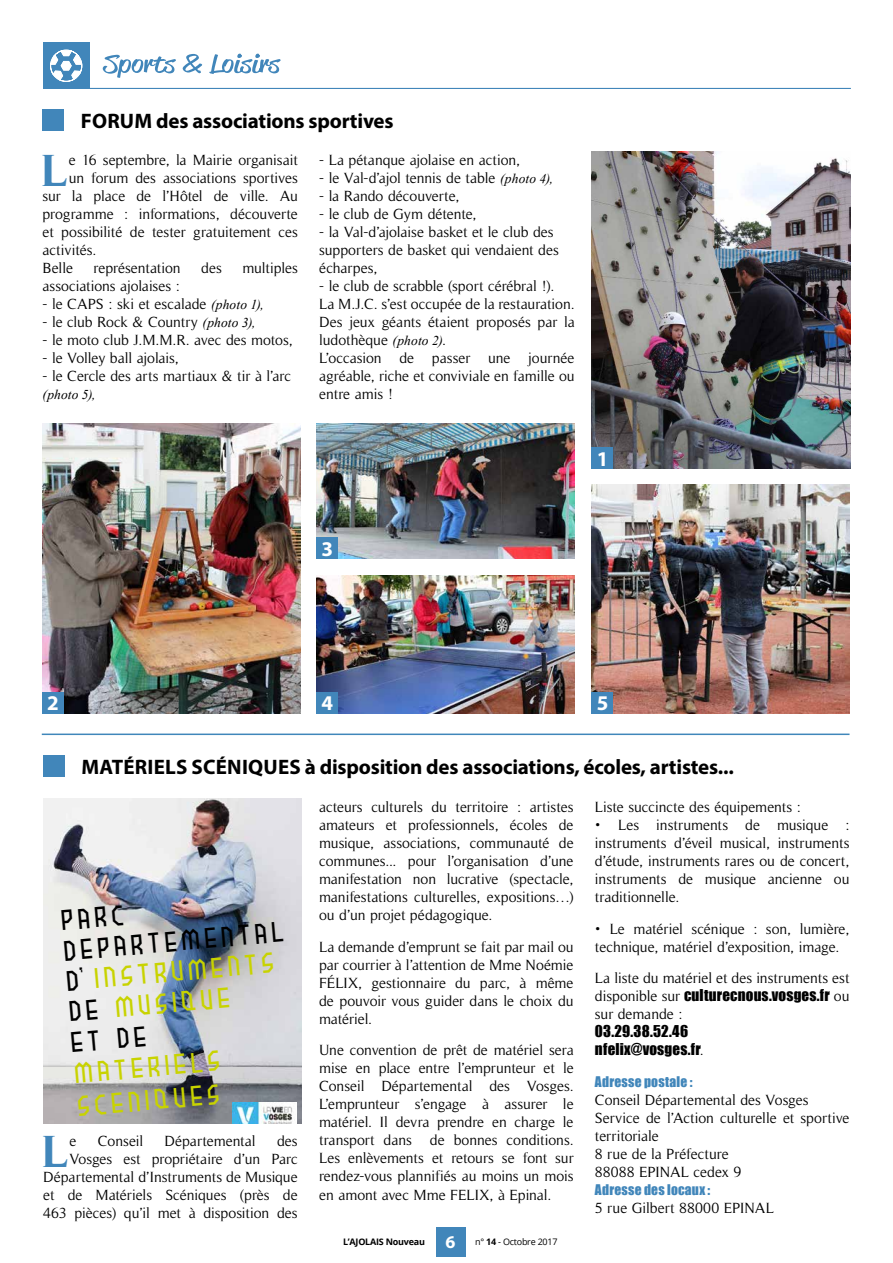
<style>
.page{position:relative;width:893px;height:1263px;background:#fff}
.page>*{position:absolute;margin:0;border:0;box-sizing:border-box;transform-origin:0 0}
.t1{font:700 45.45px "Timeless";color:#4186ba}
.t2{font:25.5px/30.6px "BROWNI Eregular";color:#000}
.t3{font:25.5px/33.2px "BROWNI Eregular";color:#c8d300}
.t4{font:700 21px "Myriad Pro";letter-spacing:-.01em;color:#000}
.t5{font:700 21px "Myriad Pro";color:#fff}
.t6{font:15px/18px "Timeless";letter-spacing:-.005em;color:#000}
.t7{font:15px/18px "Impact";letter-spacing:.01em;color:#000}
.t8{font:13.5px "Impact";letter-spacing:.015em;color:#4186ba}
.t9{font:italic 13.5px "Times New Roman";letter-spacing:.01em;color:#000}
.t10{font:700 9px "Open Sans";letter-spacing:-.025em;color:#000}
.s1{font-family:"Times New Roman";font-style:italic;font-size:13.5px}
.s2{color:#c8d300}
.s3{font-family:"Myriad Pro";font-size:18px;color:#fff}
.s4{font-weight:400}
.s5{font-family:"Timeless"}
</style>
<div class="page">
<div style="left:436px;top:1227px;width:29px;height:29px;background:#4186ba"></div>
<div style="left:43px;top:109px;width:21px;height:22px;background:#4186ba"></div>
<img style="left:43px;top:423px;width:257px;height:290px">
<img style="left:317px;top:423px;width:258px;height:136px">
<img style="left:317px;top:575px;width:258px;height:138px">
<img style="left:592px;top:485px;width:258px;height:228px">
<img style="left:592px;top:151px;width:258px;height:317px">
<hr style="left:89px;top:88px;width:762px;height:1px;background:#4186ba">
<div style="left:43px;top:43px;width:46px;height:46px;background:#4186ba"></div>
<svg style="left:50px;top:49px;width:33px;height:33px"></svg>
<svg style="left:103px;top:54px;width:178px;height:24px"></svg>
<hr style="left:42px;top:733px;width:807px;height:2px;background:#4087ba">
<img style="left:43px;top:799px;width:258px;height:324px">
<img style="left:233px;top:1102px;width:64px;height:21px">
<div style="left:44px;top:755px;width:21px;height:21px;background:#4186ba"></div>
<div style="left:592px;top:447px;width:21px;height:21px;background:#4186ba"></div>
<div style="left:592px;top:692px;width:21px;height:21px;background:#4186ba"></div>
<div style="left:317px;top:692px;width:21px;height:21px;background:#4186ba"></div>
<div style="left:317px;top:538px;width:21px;height:21px;background:#4186ba"></div>
<div style="left:43px;top:692px;width:21px;height:21px;background:#4186ba"></div>
<svg style="left:80px;top:968px;width:3px;height:5px"></svg>
<h3 class="t4" style="left:81px;top:107px;width:314px">FORUM des associations sportives</h3>
<h1 class="t1" style="left:42px;top:144px;width:28px">L</h1>
<p class="t6" style="left:69px;top:151px;width:231px">e 16 septembre, la Mairie organisait</p>
<p class="t6" style="left:69px;top:169px;width:231px">un forum des associations sportives</p>
<p class="t6" style="left:43px;top:187px;width:257px">sur la place de l’Hôtel de ville. Au</p>
<p class="t6" style="left:43px;top:205px;width:257px">programme : informations, découverte</p>
<p class="t6" style="left:43px;top:223px;width:257px">et possibilité de tester gratuitement ces</p>
<p class="t6" style="left:43px;top:241px;width:55px">activités.</p>
<p class="t6" style="left:43px;top:259px;width:32px">Belle</p>
<p class="t6" style="left:94px;top:259px;width:89px">représentation</p>
<p class="t6" style="left:201px;top:259px;width:22px">des</p>
<p class="t6" style="left:242px;top:259px;width:57px">multiples</p>
<p class="t6" style="left:43px;top:277px;width:139px">associations ajolaises :</p>
<p class="t6" style="left:43px;top:295px;width:223px">- le CAPS : ski et escalade <span class="s1">(photo 1),</span></p>
<p class="t6" style="left:43px;top:313px;width:215px">- le club Rock &amp; Country <span class="s1">(photo 3),</span></p>
<p class="t6" style="left:43px;top:331px;width:252px">- le moto club J.M.M.R. avec des motos,</p>
<p class="t6" style="left:43px;top:349px;width:138px">- le Volley ball ajolais,</p>
<p class="t6" style="left:43px;top:367px;width:250px">- le Cercle des arts martiaux &amp; tir à l’arc</p>
<p class="t9" style="left:43px;top:385px;width:55px">(photo 5),</p>
<p class="t6" style="left:319px;top:151px;width:203px">- La pétanque ajolaise en action,</p>
<p class="t6" style="left:319px;top:169px;width:236px">- le Val-d’ajol tennis de table <span class="s1">(photo 4),</span></p>
<p class="t6" style="left:319px;top:187px;width:142px">- la Rando découverte,</p>
<p class="t6" style="left:319px;top:205px;width:159px">- le club de Gym détente,</p>
<p class="t6" style="left:319px;top:223px;width:241px">- la Val-d’ajolaise basket et le club des supporters de basket qui vendaient des écharpes,</p>
<p class="t6" style="left:319px;top:277px;width:257px">- le club de scrabble (sport cérébral !).<br>La M.J.C. s’est occupée de la restauration.<br>Des jeux géants étaient proposés par la ludothèque <span class="s1">(photo 2)</span>.<br>L’occasion de passer une journée agréable, riche et conviviale en famille ou entre amis !</p>
<h3 class="t5" style="left:597px;top:445px;width:13px">1</h3>
<h3 class="t5" style="left:321px;top:535px;width:13px">3</h3>
<h3 class="t5" style="left:47px;top:690px;width:13px">2</h3>
<h3 class="t5" style="left:321px;top:690px;width:13px">4</h3>
<h3 class="t5" style="left:597px;top:690px;width:13px">5</h3>
<h3 class="t4" style="left:82px;top:753px;width:654px">MATÉRIELS SCÉNIQUES à disposition des associations, écoles, artistes...</h3>
<h2 class="t2" style="left:60px;top:906px;width:228px;rotate:-5deg">PARC<br>DEPARTEMENTAL<br>D <span class="s2">INSTRUMENTS<br></span>DE <span class="s2">MUSIQUE<br></span>ET DE</h2>
<h2 class="t3" style="left:74px;top:1057px;width:152px;rotate:-5deg">MATERIELS<br>SCENIQUES</h2>
<h1 class="t1" style="left:43px;top:1124px;width:28px">L</h1>
<p class="t6" style="left:69px;top:1132px;width:9px">e</p>
<p class="t6" style="left:98px;top:1132px;width:47px">Conseil</p>
<p class="t6" style="left:165px;top:1132px;width:93px">Départemental</p>
<p class="t6" style="left:43px;top:1132px;width:256px;text-align:right">des<br>Vosges est propriétaire d’un Parc<br>Départemental d’Instruments de Musique et de Matériels Scéniques (près de<br>463 pièces) qu’il met à disposition des</p>
<p class="t6" style="left:319px;top:798px;width:256px;text-align:justify">acteurs culturels du territoire : artistes amateurs et professionnels, écoles de musique, associations, communauté de communes... pour l’organisation d’une manifestation non lucrative (spectacle, manifestations culturelles, expositions…) ou d’un projet pédagogique.</p>
<p class="t6" style="left:319px;top:938px;width:256px;text-align:justify">La demande d’emprunt se fait par mail ou par courrier à l’attention de Mme Noémie FÉLIX, gestionnaire du parc, à même de pouvoir vous guider dans le choix du matériel.</p>
<p class="t6" style="left:319px;top:1041px;width:256px;text-align:justify">Une convention de prêt de matériel sera mise en place entre l’emprunteur et le Conseil Départemental des Vosges.<br>L’emprunteur s’engage à assurer le matériel. Il devra prendre en charge le transport dans de bonnes conditions.<br>Les enlèvements et retours se font sur rendez-vous plannifiés au moins un mois en amont avec Mme FELIX, à Epinal.</p>
<p class="t10" style="left:343px;top:1235px;width:216px">L’AJOLAIS Nouveau <span class="s3">6</span> <span class="s4">n°</span> 14 <span class="s4">- Octobre 2017</span></p>
<p class="t6" style="left:595px;top:798px;width:207px">Liste succincte des équipements :</p>
<p class="t6" style="left:595px;top:816px;width:256px;text-align:justify">• Les instruments de musique : instruments d’éveil musical, instruments d’étude, instruments rares ou de concert, instruments de musique ancienne ou traditionnelle.</p>
<p class="t6" style="left:595px;top:920px;width:256px">• Le matériel scénique : son, lumière, technique, matériel d’exposition, image.</p>
<p class="t6" style="left:595px;top:969px;width:256px">La liste du matériel et des instruments est</p>
<p class="t7" style="left:595px;top:986px;width:256px"><span class="s5">disponible sur</span> culturecnous.vosges.fr <span class="s5">ou</span></p>
<p class="t6" style="left:595px;top:1005px;width:89px">sur demande :</p>
<p class="t7" style="left:595px;top:1022px;width:110px">03.29.38.52.46 nfelix@vosges.fr<span class="s5">.</span></p>
<p class="t8" style="left:595px;top:1071px;width:99px">Adresse postale :</p>
<p class="t6" style="left:595px;top:1091px;width:256px">Conseil Départemental des Vosges<br>Service de l’Action culturelle et sportive territoriale<br>8 rue de la Préfecture<br>88088 EPINAL cedex 9</p>
<p class="t8" style="left:595px;top:1179px;width:117px">Adresse des locaux :</p>
<p class="t6" style="left:595px;top:1199px;width:180px">5 rue Gilbert 88000 EPINAL</p>
</div>
